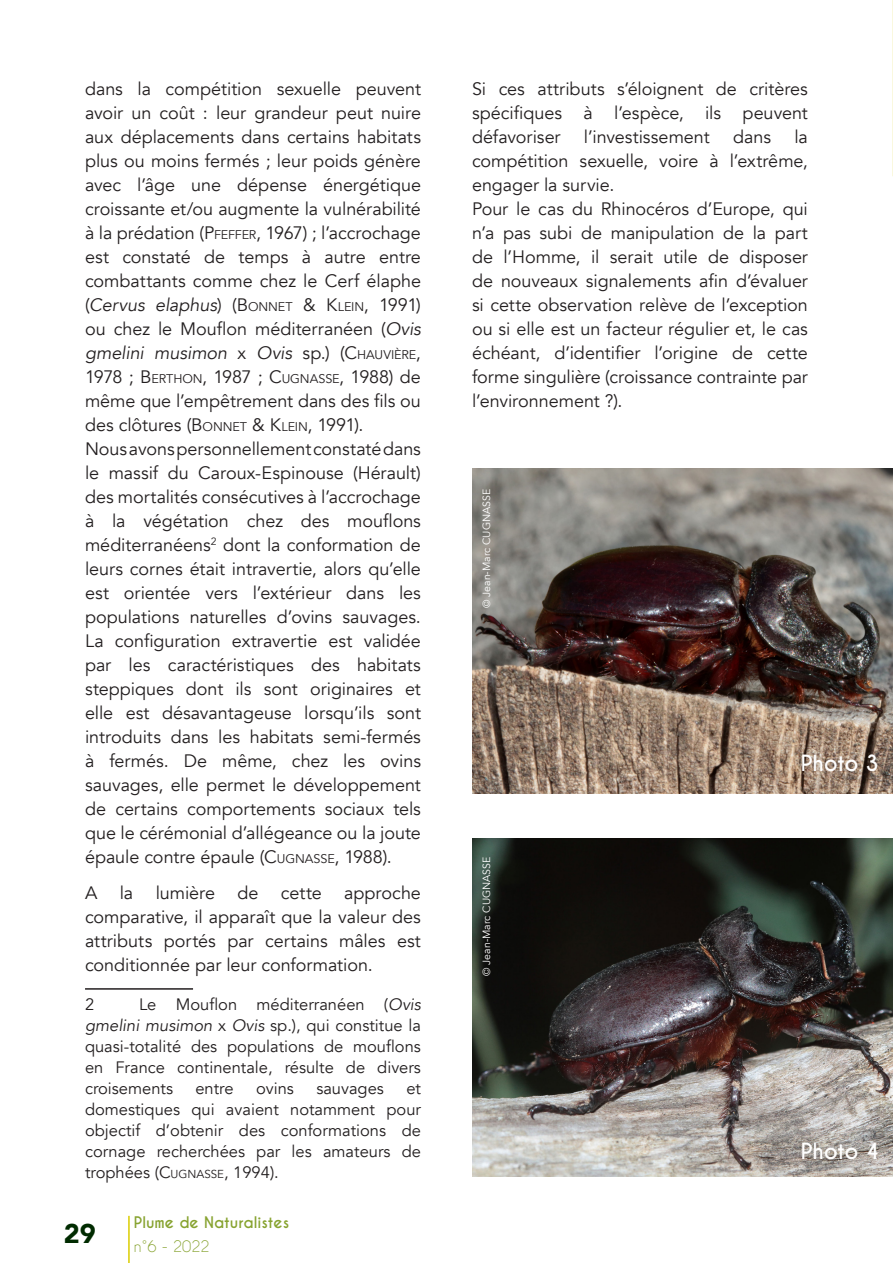
<style>
.page{position:relative;width:893px;height:1263px;background:#fff}
.page>*{position:absolute;margin:0;border:0;box-sizing:border-box;transform-origin:0 0}
.t1{font:900 27px "Avenir";color:#002b00}
.Titre_vert{font:700 21px "Caviar Dreams";letter-spacing:-.01em;color:#fff}
.Titre_vert-2{font:18px/24px "Avenir";letter-spacing:-.005em;color:#231f20;text-align:justify}
.t2{font:16.5px/21px "Avenir";color:#231f20;text-align:justify}
.t3{font:700 15px "Caviar Dreams";color:#87a330}
.t4{font:15px "Caviar Dreams";color:#87a330}
.t5{font:10.5px "Avenir";color:#fff}
.s1{font-style:inherit}
.s2{font-size:12.6px}
.s3{font-style:italic}
.s4{font-size:11.55px}
</style>
<div class="page">
<hr style="left:128px;top:1216px;width:2px;height:47px;background:#dbcd00">
<img style="left:472px;top:839px;width:421px;height:338px">
<svg style="left:892px;top:0;width:1px;height:176px"></svg>
<hr style="left:85px;top:988px;width:108px;height:2px;background:#231f20">
<img style="left:472px;top:469px;width:421px;height:324px">
<p class="Titre_vert-2" style="left:85px;top:77px;width:337px">dans la compétition sexuelle peuvent avoir un coût : leur grandeur peut nuire aux déplacements dans certains habitats plus ou moins fermés ; leur poids génère avec l’âge une dépense énergétique croissante et/ou augmente la vulnérabilité à la prédation (<span class="s1">P</span><span class="s2">FEFFER</span>, 1967) ; l’accrochage est constaté de temps à autre entre combattants comme chez le Cerf élaphe (<span class="s3">Cervus elaphus</span>) (<span class="s1">B</span> <span class="s2">ONN ET</span> <span class="s1">&amp; K</span><span class="s2">LEIN</span>, 1991) ou chez le Mouflon méditerranéen (<span class="s3">Ovis gmelini musimon</span> x <span class="s3">Ovis</span> sp.) (<span class="s1">C</span><span class="s2">HAUVIÈRE</span>, 1978 ; <span class="s1">B</span> <span class="s2">ERTHON</span> , 1987 ; <span class="s1">C</span><span class="s2">UGNASSE</span>, 1988) de même que l’empêtrement dans des fils ou des clôtures (<span class="s1">B</span><span class="s2">ONN ET</span> <span class="s1">&amp; K</span><span class="s2">LEIN</span> , 1991).</p>
<p class="Titre_vert-2" style="left:85px;top:437px;width:337px">Nous avons personnellement constaté dans le massif du Caroux-Espinouse (Hérault) des mortalités consécutives à l’accrochage à la végétation chez des mouflons méditerranéens<sup>2</sup> dont la conformation de leurs cornes était intravertie, alors qu’elle est orientée vers l’extérieur dans les populations naturelles d’ovins sauvages.<br>La configuration extravertie est validée par les caractéristiques des habitats steppiques dont ils sont originaires et elle est désavantageuse lorsqu’ils sont introduits dans les habitats semi-fermés à fermés. De même, chez les ovins sauvages, elle permet le développement de certains comportements sociaux tels que le cérémonial d’allégeance ou la joute épaule contre épaule (<span class="s1">C</span><span class="s2">UGNASSE</span>, 1988).</p>
<p class="Titre_vert-2" style="left:85px;top:881px;width:337px">A la lumière de cette approche comparative, il apparaît que la valeur des attributs portés par certains mâles est conditionnée par leur conformation.</p>
<p class="t2" style="left:85px;top:994px;width:11px">2</p>
<p class="t2" style="left:85px;top:994px;width:337px;text-indent:54px">Le Mouflon méditerranéen (<span class="s3">Ovis gmelini musimon</span> x <span class="s3">Ovis</span> sp.), qui constitue la quasi-totalité des populations de mouflons en France continentale, résulte de divers croisements</p>
<p class="t2" style="left:195px;top:1078px;width:40px">entre</p>
<p class="t2" style="left:256px;top:1078px;width:39px">ovins</p>
<p class="t2" style="left:316px;top:1078px;width:69px">sauvages</p>
<p class="t2" style="left:85px;top:1078px;width:337px;text-indent:321px">et domestiques qui avaient notamment pour objectif d’obtenir des conformations de cornage recherchées par les amateurs de trophées (<span class="s1">C</span><span class="s4">UGNASSE</span>, 1994).</p>
<p class="t1" style="left:64px;top:1210px;width:33px">29</p>
<p class="t3" style="left:134px;top:1213px;width:157px">Plume de Naturalistes</p>
<p class="t4" style="left:134px;top:1237px;width:77px">n°6 - 2022</p>
<p class="Titre_vert-2" style="left:472px;top:77px;width:337px">Si ces attributs s’éloignent de critères spécifiques à l’espèce, ils peuvent défavoriser</p>
<p class="Titre_vert-2" style="left:472px;top:125px;width:337px;text-indent:322px">la compétition sexuelle, voire à l’extrême, engager la survie.</p>
<p class="Titre_vert-2" style="left:472px;top:197px;width:337px">Pour le cas du Rhinocéros d’Europe, qui n’a pas subi de manipulation de la part de l’Homme, il serait utile de disposer de nouveaux signalements afin d’évaluer si cette observation relève de l’exception ou si elle est un facteur régulier et, le cas échéant, d’identifier l’origine de cette forme singulière (croissance contrainte par l’environnement ?).</p>
<p class="Titre_vert-2" style="left:584px;top:125px;width:127px">l’investissement</p>
<p class="Titre_vert-2" style="left:733px;top:125px;width:39px">dans</p>
<p class="t5" style="left:480px;top:608px;width:121px;rotate:-90deg">© Jean-Marc CUGNASSE</p>
<p class="t5" style="left:480px;top:976px;width:121px;rotate:-90deg">© Jean-Marc CUGNASSE</p>
<p class="Titre_vert" style="left:801px;top:751px;width:80px">Photo 3</p>
<p class="Titre_vert" style="left:801px;top:1139px;width:80px">Photo 4</p>
</div>
